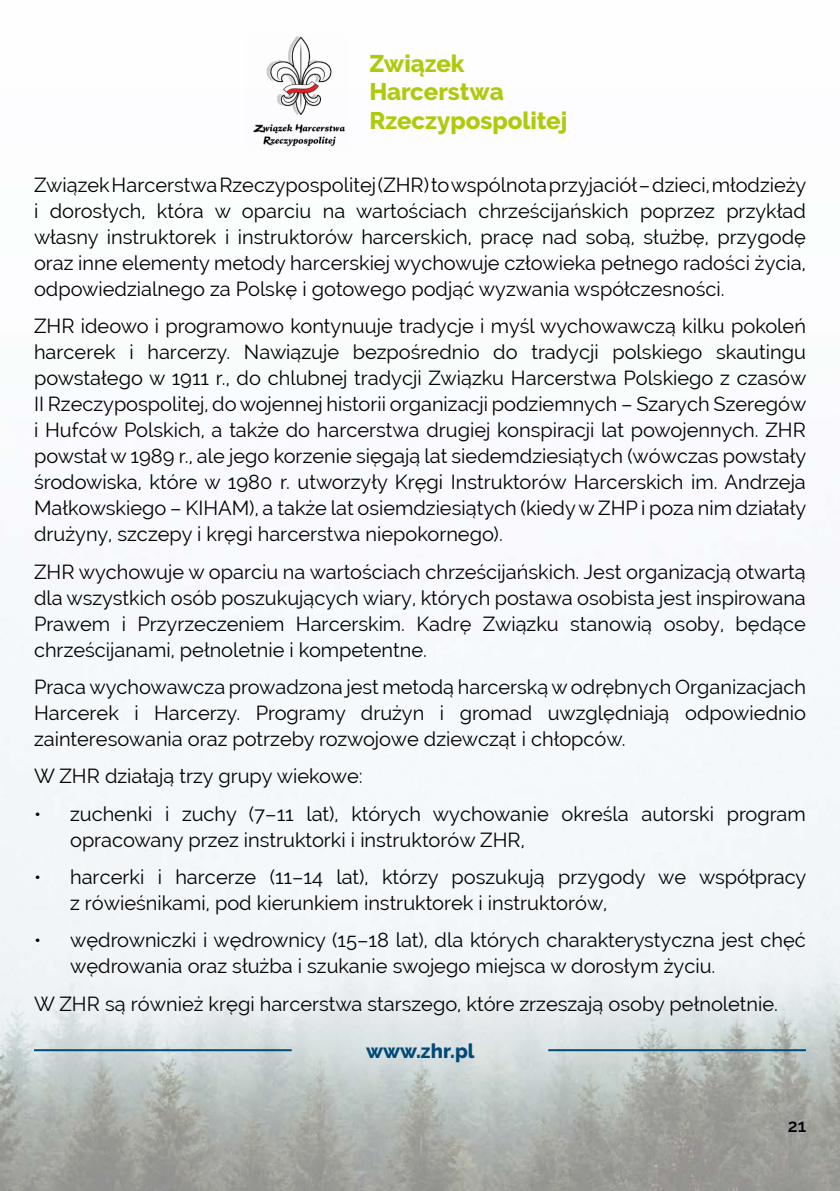
<style>
.page{position:relative;width:840px;height:1191px;background:#fff}
.page>*{position:absolute;margin:0;border:0;box-sizing:border-box;transform-origin:0 0}
.t1{font:800 24px/28.8px "Raleway";color:#afca0b}
.t2{font:20px/26px "Raleway";color:#000;text-align:justify}
.t3{font:800 20px "Raleway";color:#004a78}
.t4{font:600 18px "Raleway";color:#000}
</style>
<div class="page">
<img style="left:0;top:557px;width:839px;height:634px">
<hr style="left:34px;top:1049px;width:257px;height:2px;background:#004a78">
<hr style="left:548px;top:1049px;width:257px;height:2px;background:#004a78">
<img style="left:253px;top:36px;width:93px;height:111px">
<p class="t1" style="left:369px;top:49px;width:199px">Związek<br>Harcerstwa<br>Rzeczypospolitej</p>
<p class="t2" style="left:34px;top:172px;width:773px">Związek Harcerstwa Rzeczypospolitej (ZHR) to wspólnota przyjaciół – dzieci, młodzieży i dorosłych, która w oparciu na wartościach chrześcijańskich poprzez przykład własny instruktorek i instruktorów harcerskich, pracę nad sobą, służbę, przygodę oraz inne elementy metody harcerskiej wychowuje człowieka pełnego radości życia, odpowiedzialnego za Polskę i gotowego podjąć wyzwania współczesności.</p>
<p class="t2" style="left:34px;top:313px;width:773px">ZHR ideowo i programowo kontynuuje tradycje i myśl wychowawczą kilku pokoleń harcerek i harcerzy. Nawiązuje bezpośrednio do tradycji polskiego skautingu powstałego w 1911 r., do chlubnej tradycji Związku Harcerstwa Polskiego z czasów II Rzeczypospolitej, do wojennej historii organizacji podziemnych – Szarych Szeregów i Hufców Polskich, a także do harcerstwa drugiej konspiracji lat powojennych. ZHR powstał w 1989 r., ale jego korzenie sięgają lat siedemdziesiątych (wówczas powstały środowiska, które w 1980 r. utworzyły Kręgi Instruktorów Harcerskich im. Andrzeja Małkowskiego – KIHAM), a także lat osiemdziesiątych (kiedy w ZHP i poza nim działały drużyny, szczepy i kręgi harcerstwa niepokornego).</p>
<p class="t2" style="left:34px;top:558px;width:773px">ZHR wychowuje w oparciu na wartościach chrześcijańskich. Jest organizacją otwartą dla wszystkich osób poszukujących wiary, których postawa osobista jest inspirowana Prawem i Przyrzeczeniem Harcerskim. Kadrę Związku stanowią osoby, będące chrześcijanami, pełnoletnie i kompetentne.</p>
<p class="t2" style="left:34px;top:674px;width:773px">Praca wychowawcza prowadzona jest metodą harcerską w odrębnych Organizacjach Harcerek i Harcerzy. Programy drużyn i gromad uwzględniają odpowiednio zainteresowania oraz potrzeby rozwojowe dziewcząt i chłopców.</p>
<p class="t2" style="left:34px;top:763px;width:330px">W ZHR działają trzy grupy wiekowe:</p>
<p class="t2" style="left:70px;top:800px;width:737px;text-indent:-36px">• zuchenki i zuchy (7–11 lat), których wychowanie określa autorski program opracowany przez instruktorki i instruktorów ZHR,</p>
<p class="t2" style="left:70px;top:864px;width:737px;text-indent:-36px">• harcerki i harcerze (11–14 lat), którzy poszukują przygody we współpracy z rówieśnikami, pod kierunkiem instruktorek i instruktorów,</p>
<p class="t2" style="left:70px;top:927px;width:737px;text-indent:-36px">• wędrowniczki i wędrownicy (15–18 lat), dla których charakterystyczna jest chęć wędrowania oraz służba i szukanie swojego miejsca w dorosłym życiu.</p>
<p class="t2" style="left:34px;top:990px;width:745px">W ZHR są również kręgi harcerstwa starszego, które zrzeszają osoby pełnoletnie.</p>
<p class="t3" style="left:366px;top:1039px;width:110px">www.zhr.pl</p>
<p class="t4" style="left:787px;top:1115px;width:20px">21</p>
</div>
